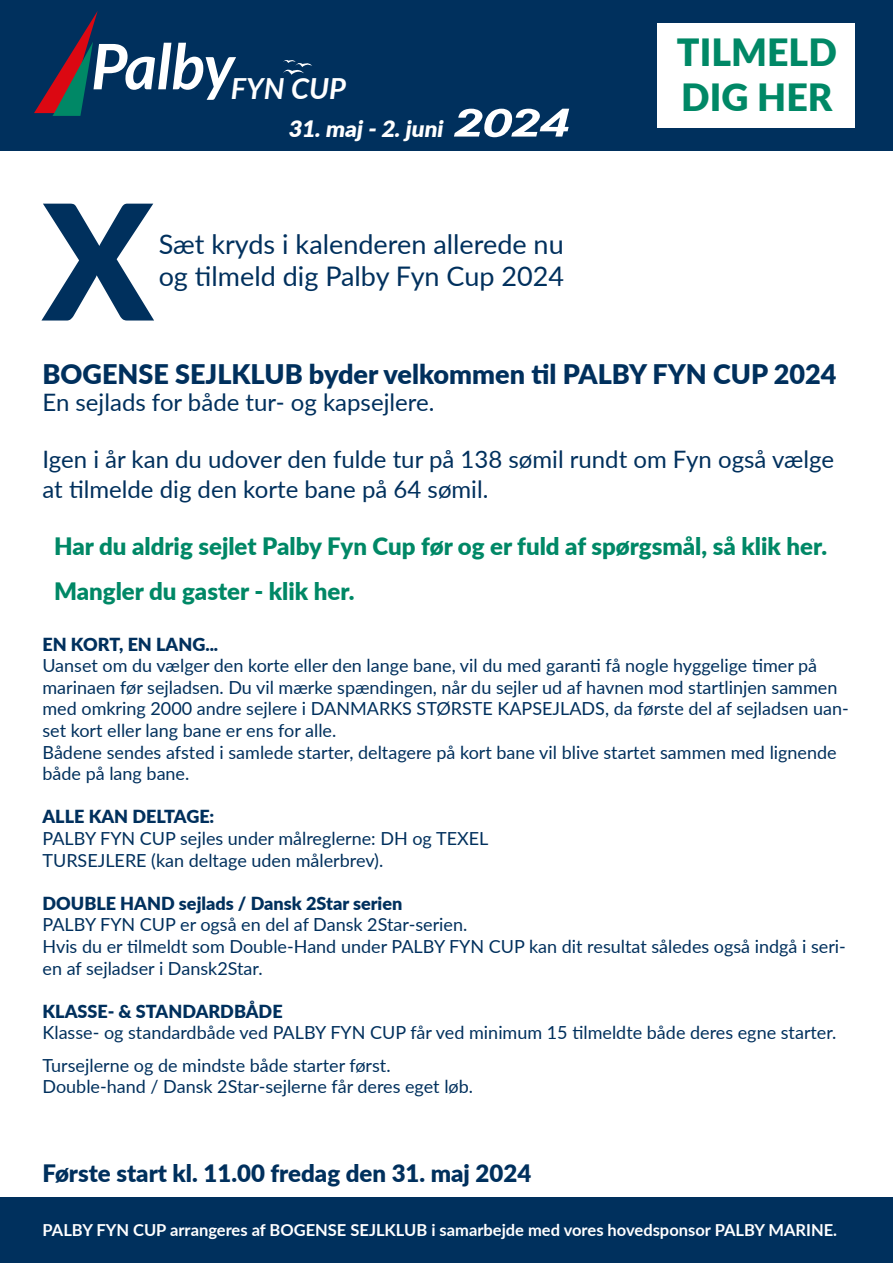
<style>
.page{position:relative;width:893px;height:1263px;background:#fff}
.page>*{position:absolute;margin:0;border:0;box-sizing:border-box;transform-origin:0 0}
.t1{font:900 160.5px "Lato";color:#00305d}
.t2{font:900 37.5px/45px "Lato";color:#086}
.t3{font:italic 700 29.1px "Lato";color:#fff}
.t4{font:27px/32.4px "Lato";color:#00305d}
.t5{font:900 27px "Lato";color:#00305d}
.t6{font:24px/30px "Lato";color:#00305d}
.t7{font:900 24px/45px "Lato";color:#086}
.t8{font:900 24px "Lato";color:#00305d}
.t9{font:900 22.65px "Lato";color:#fff}
.t10{font:18px/21.6px "Lato";color:#00305d}
.t11{font:900 18px "Lato";color:#00305d}
.t12{font:700 16.5px "Lato";color:#fff}
.s1{font-family:"Century Gothic";font-weight:700;font-style:italic;font-size:37.8px}
</style>
<div class="page">
<div style="left:0;top:1198px;width:893px;height:65px;background:#00305d"></div>
<div style="left:0;top:0;width:893px;height:151px;background:#00305d"></div>
<svg style="left:34px;top:11px;width:64px;height:105px"></svg>
<svg style="left:283px;top:60px;width:29px;height:15px"></svg>
<div style="left:657px;top:23px;width:198px;height:105px;background:#fff"></div>
<h3 class="t3" style="left:91px;top:67px;width:256px"><sup>Palby</sup>FYN CUP</h3>
<p class="t9" style="left:288px;top:111px;width:286px">31.maj - 2.juni <span class="s1">2024</span></p>
<h1 class="t1" style="left:43px;top:141px;width:112px">X</h1>
<h3 class="t4" style="left:159px;top:226px;width:407px">Sæt kryds i kalenderen allerede nu og tilmeld dig Palby Fyn Cup 2024</h3>
<h2 class="t2" style="left:677px;top:28px;width:161px">TILMELD<br>DIG HER</h2>
<h3 class="t5" style="left:43px;top:353px;width:795px">BOGENSE SEJLKLUB byder velkommen til PALBY FYN CUP 2024</h3>
<h3 class="t6" style="left:43px;top:386px;width:393px">En sejlads for både tur- og kapsejlere.</h3>
<h3 class="t6" style="left:43px;top:443px;width:793px">Igen i år kan du udover den fulde tur på 138 sømil rundt om Fyn også vælge at tilmelde dig den korte bane på 64 sømil.</h3>
<h3 class="t7" style="left:54px;top:523px;width:775px">Har du aldrig sejlet Palby Fyn Cup før og er fuld af spørgsmål, så klik her.<br>Mangler du gaster - klik her.</h3>
<p class="t11" style="left:43px;top:630px;width:177px">EN KORT, EN LANG...</p>
<p class="t10" style="left:43px;top:654px;width:808px">Uanset om du vælger den korte eller den lange bane, vil du med garanti få nogle hyggelige timer på marinaen før sejladsen. Du vil mærke spændingen, når du sejler ud af havnen mod startlinjen sammen med omkring 2000 andre sejlere i DANMARKS STØRSTE KAPSEJLADS, da første del af sejladsen uan&shy;set kort eller lang bane er ens for alle.<br>Bådene sendes afsted i samlede starter, deltagere på kort bane vil blive startet sammen med lignende både på lang bane.</p>
<p class="t11" style="left:43px;top:803px;width:173px">ALLE KAN DELTAGE:</p>
<p class="t10" style="left:43px;top:827px;width:447px">PALBY FYN CUP sejles under målreglerne: DH og TEXEL<br>TURSEJLERE (kan deltage uden målerbrev).</p>
<p class="t11" style="left:43px;top:890px;width:361px">DOUBLE HAND sejlads / Dansk 2Star serien</p>
<p class="t10" style="left:43px;top:913px;width:805px">PALBY FYN CUP er også en del af Dansk 2Star-serien.<br>Hvis du er tilmeldt som Double-Hand under PALBY FYN CUP kan dit resultat således også indgå i seri&shy;en af sejladser i Dansk2Star.</p>
<p class="t11" style="left:43px;top:998px;width:242px">KLASSE- &amp; STANDARDBÅDE</p>
<p class="t10" style="left:43px;top:1016px;width:795px;line-height:32.4px">Klasse- og standardbåde ved PALBY FYN CUP får ved minimum 15 tilmeldte både deres egne starter.<br>Tursejlerne og de mindste både starter først.</p>
<p class="t10" style="left:43px;top:1075px;width:432px">Double-hand / Dansk 2Star-sejlerne får deres eget løb.</p>
<h3 class="t8" style="left:43px;top:1155px;width:490px">Første start kl. 11.00 fredag den 31. maj 2024</h3>
<p class="t12" style="left:43px;top:1218px;width:796px">PALBY FYN CUP arrangeres af BOGENSE SEJLKLUB i samarbejde med vores hovedsponsor PALBY MARINE.</p>
</div>
